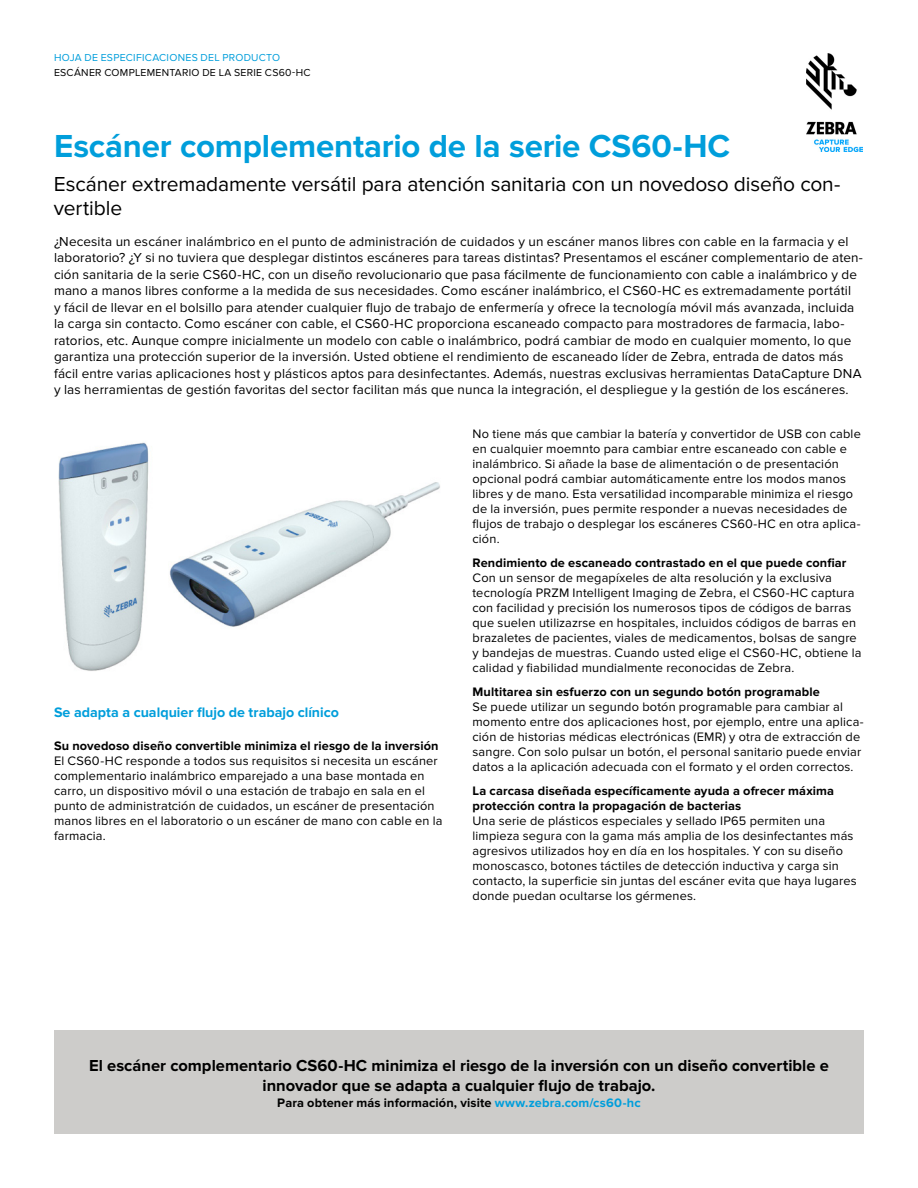
<style>
.page{position:relative;width:918px;height:1188px;background:#fff}
.page>*{position:absolute;margin:0;border:0;box-sizing:border-box;transform-origin:0 0}
.t1{font:700 33px "Proxima Nova";letter-spacing:-.005em;color:#009edb}
.t2{font:21px/24px "Proxima Nova";letter-spacing:-.005em;color:#000}
.t3{font:700 16.5px/20.2px "Proxima Nova";color:#000;text-align:center}
.t4{font:700 14.25px "Proxima Nova";color:#009edb}
.t5{font:13.5px/16.5px "Proxima Nova";letter-spacing:.01em;color:#000}
.t6{font:12.75px/15px "Proxima Nova";letter-spacing:.015em;color:#000}
.t7{font:700 12.75px/15px "Proxima Nova";letter-spacing:.01em;color:#000}
.t8{font:10.5px "Proxima Nova";letter-spacing:.025em;color:#000}
.t9{font:10.5px "Proxima Nova";letter-spacing:.025em;color:#009edb}
.s1{color:#009edb}
</style>
<div class="page">
<img style="left:806px;top:54px;width:56px;height:97px">
<div style="left:54px;top:1031px;width:810px;height:103px;background:#cdccca"></div>
<img style="left:58px;top:442px;width:382px;height:229px">
<p class="t9" style="left:54px;top:52px;width:228px">HOJA DE ESPECIFICACIONES DEL PRODUCTO</p>
<p class="t8" style="left:54px;top:66px;width:258px">ESCÁNER COMPLEMENTARIO DE LA SERIE CS60-HC</p>
<h1 class="t1" style="left:54px;top:127px;width:678px">Escáner complementario de la serie CS60-HC</h1>
<h2 class="t2" style="left:54px;top:173px;width:788px">Escáner extremadamente versátil para atención sanitaria con un novedoso diseño con&shy;vertible</h2>
<p class="t5" style="left:54px;top:233px;width:811px">¿Necesita un escáner inalámbrico en el punto de administración de cuidados y un escáner manos libres con cable en la farmacia y el laboratorio? ¿Y si no tuviera que desplegar distintos escáneres para tareas distintas? Presentamos el escáner complementario de aten&shy;ción sanitaria de la serie CS60-HC, con un diseño revolucionario que pasa fácilmente de funcionamiento con cable a inalámbrico y de mano a manos libres conforme a la medida de sus necesidades. Como escáner inalámbrico, el CS60-HC es extremadamente portátil<br>y fácil de llevar en el bolsillo para atender cualquier flujo de trabajo de enfermería y ofrece la tecnología móvil más avanzada, incluida la carga sin contacto. Como escáner con cable, el CS60-HC proporciona escaneado compacto para mostradores de farmacia, labo&shy;ratorios, etc. Aunque compre inicialmente un modelo con cable o inalámbrico, podrá cambiar de modo en cualquier momento, lo que garantiza una protección superior de la inversión. Usted obtiene el rendimiento de escaneado líder de Zebra, entrada de datos más fácil entre varias aplicaciones host y plásticos aptos para desinfectantes. Además, nuestras exclusivas herramientas DataCapture DNA y las herramientas de gestión favoritas del sector facilitan más que nunca la integración, el despliegue y la gestión de los escáneres.</p>
<p class="t4" style="left:54px;top:704px;width:286px">Se adapta a cualquier flujo de trabajo clínico</p>
<p class="t7" style="left:54px;top:739px;width:386px">Su novedoso diseño convertible minimiza el riesgo de la inversión</p>
<p class="t6" style="left:54px;top:754px;width:390px">El CS60-HC responde a todos sus requisitos si necesita un escáner complementario inalámbrico emparejado a una base montada en carro, un dispositivo móvil o una estación de trabajo en sala en el punto de administratción de cuidados, un escáner de presentación manos libres en el laboratorio o un escáner de mano con cable en la farmacia.</p>
<p class="t6" style="left:472px;top:426px;width:390px">No tiene más que cambiar la batería y convertidor de USB con cable en cualquier moemnto para cambiar entre escaneado con cable e inalámbrico. Si añade la base de alimentación o de presentación opcional podrá cambiar automáticamente entre los modos manos libres y de mano. Esta versatilidad incomparable minimiza el riesgo de la inversión, pues permite responder a nuevas necesidades de flujos de trabajo o desplegar los escáneres CS60-HC en otra aplica&shy;ción.</p>
<p class="t7" style="left:472px;top:555px;width:375px">Rendimiento de escaneado contrastado en el que puede confiar</p>
<p class="t6" style="left:472px;top:570px;width:390px">Con un sensor de megapíxeles de alta resolución y la exclusiva tecnología PRZM Intelligent Imaging de Zebra, el CS60-HC captura con facilidad y precisión los numerosos tipos de códigos de barras que suelen utilizazrse en hospitales, incluidos códigos de barras en brazaletes de pacientes, viales de medicamentos, bolsas de sangre y bandejas de muestras. Cuando usted elige el CS60-HC, obtiene la calidad y fiabilidad mundialmente reconocidas de Zebra.</p>
<p class="t7" style="left:472px;top:684px;width:349px">Multitarea sin esfuerzo con un segundo botón programable</p>
<p class="t6" style="left:472px;top:699px;width:393px">Se puede utilizar un segundo botón programable para cambiar al momento entre dos aplicaciones host, por ejemplo, entre una aplica&shy;ción de historias médicas electrónicas (EMR) y otra de extracción de sangre. Con solo pulsar un botón, el personal sanitario puede enviar datos a la aplicación adecuada con el formato y el orden correctos.</p>
<p class="t7" style="left:472px;top:783px;width:363px">La carcasa diseñada específicamente ayuda a ofrecer máxima protección contra la propagación de bacterias</p>
<p class="t6" style="left:472px;top:813px;width:386px">Una serie de plásticos especiales y sellado IP65 permiten una limpieza segura con la gama más amplia de los desinfectantes más agresivos utilizados hoy en día en los hospitales. Y con su diseño monoscasco, botones táctiles de detección inductiva y carga sin contacto, la superficie sin juntas del escáner evita que haya lugares donde puedan ocultarse los gérmenes.</p>
<p class="t3" style="left:89px;top:1056px;width:741px">El escáner complementario CS60-HC minimiza el riesgo de la inversión con un diseño convertible e innovador que se adapta a cualquier flujo de trabajo.</p>
<p class="t7" style="left:277px;top:1095px;width:365px">Para obtener más información, visite <span class="s1">www.zebra.com/cs60-hc</span></p>
</div>
